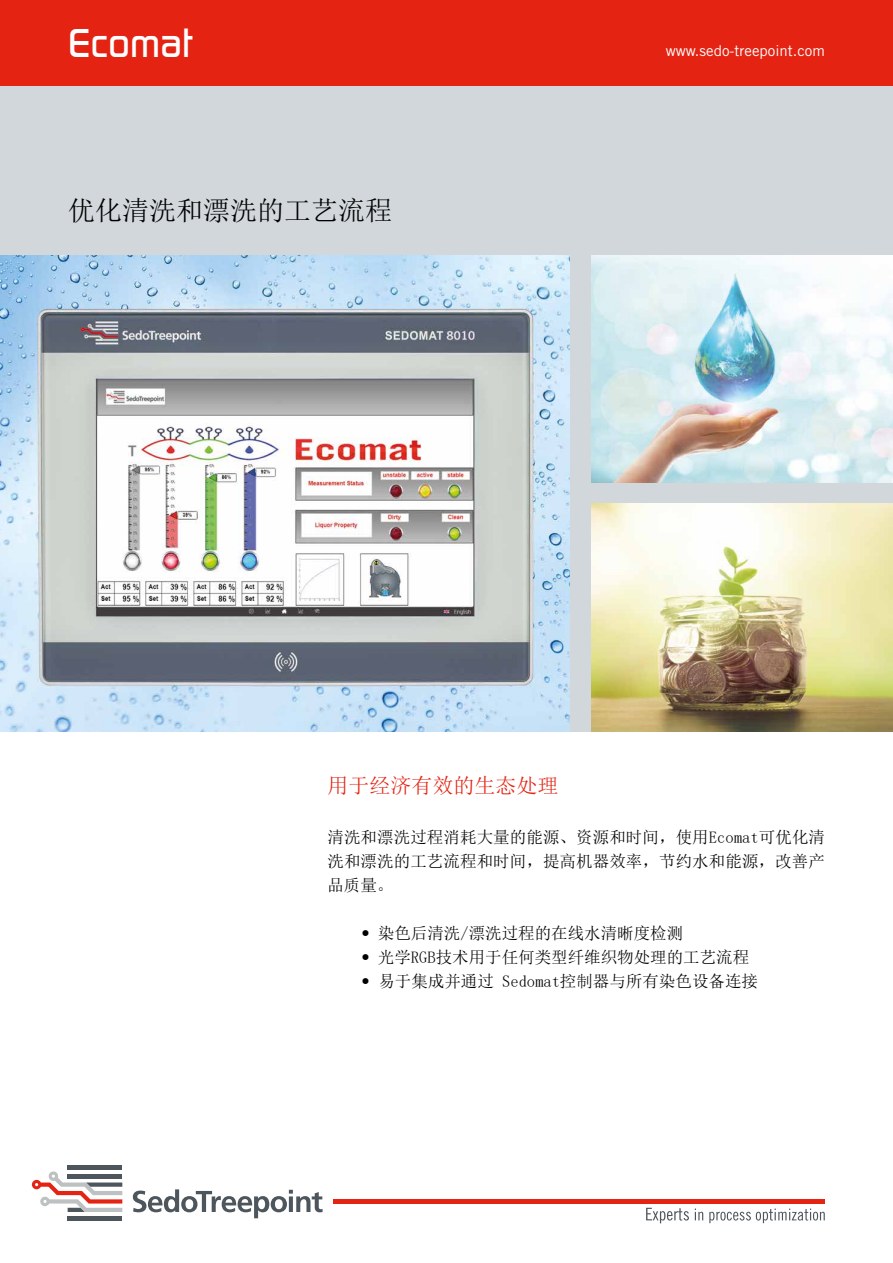
<style>
.page{position:relative;width:893px;height:1263px;background:#fff}
.page>*{position:absolute;margin:0;border:0;box-sizing:border-box;transform-origin:0 0}
.t1{font:500 42px "Digital Sans EF";color:#fff}
.t2{font:27px "Sim Sun";color:#000}
.t3{font:21px "Sim Sun";color:#e42313}
.t4{font:16.5px/24px "Sim Sun";color:#000;text-align:justify}
.t5{font:15px "Trade Gothic LT Std";color:#fff}
.s1{font-family:"Trade Gothic LT Std"}
</style>
<div class="page">
<div style="left:0;top:85px;width:893px;height:170px;background:#d1d7db"></div>
<div style="left:0;top:0;width:893px;height:85px;background:#e42313"></div>
<hr style="left:68px;top:1216px;width:54px;height:4px;background:#4c565c">
<hr style="left:68px;top:1166px;width:54px;height:4px;background:#4c565c">
<hr style="left:333px;top:1199px;width:492px;height:4px;background:#e42313">
<svg style="left:32px;top:1171px;width:90px;height:41px"></svg>
<svg style="left:133px;top:1189px;width:190px;height:29px"></svg>
<svg style="left:646px;top:1208px;width:43px;height:15px"></svg>
<svg style="left:695px;top:1208px;width:8px;height:12px"></svg>
<svg style="left:709px;top:1208px;width:116px;height:15px"></svg>
<img style="left:0;top:255px;width:570px;height:476px">
<div style="left:570px;top:255px;width:314px;height:476px;background:#d1d7db"></div>
<img style="left:591px;top:255px;width:302px;height:228px">
<img style="left:591px;top:504px;width:302px;height:227px">
<h1 class="t1" style="left:68px;top:18px;width:126px">Ecomat</h1>
<h2 class="t2" style="left:68px;top:197px;width:326px">优化清洗和漂洗的工艺流程</h2>
<p class="t5" style="left:666px;top:42px;width:161px">www.sedo-treepoint.com</p>
<p class="t3" style="left:327px;top:775px;width:232px">用于经济有效的生态处理</p>
<p class="t4" style="left:327px;top:825px;width:499px">清洗和漂洗过程消耗大量的能源、资源和时间，使用Ecomat可优化清洗和漂洗的工艺流程和时间，提高机器效率，节约水和能源，改善产品质量。</p>
<p class="t4" style="left:361px;top:921px;width:323px"><span class="s1">•</span> 染色后清洗/漂洗过程的在线水清晰度检测</p>
<p class="t4" style="left:361px;top:945px;width:389px"><span class="s1">•</span> 光学RGB技术用于任何类型纤维织物处理的工艺流程</p>
<p class="t4" style="left:361px;top:969px;width:398px"><span class="s1">•</span> 易于集成并通过 Sedomat控制器与所有染色设备连接</p>
</div>
